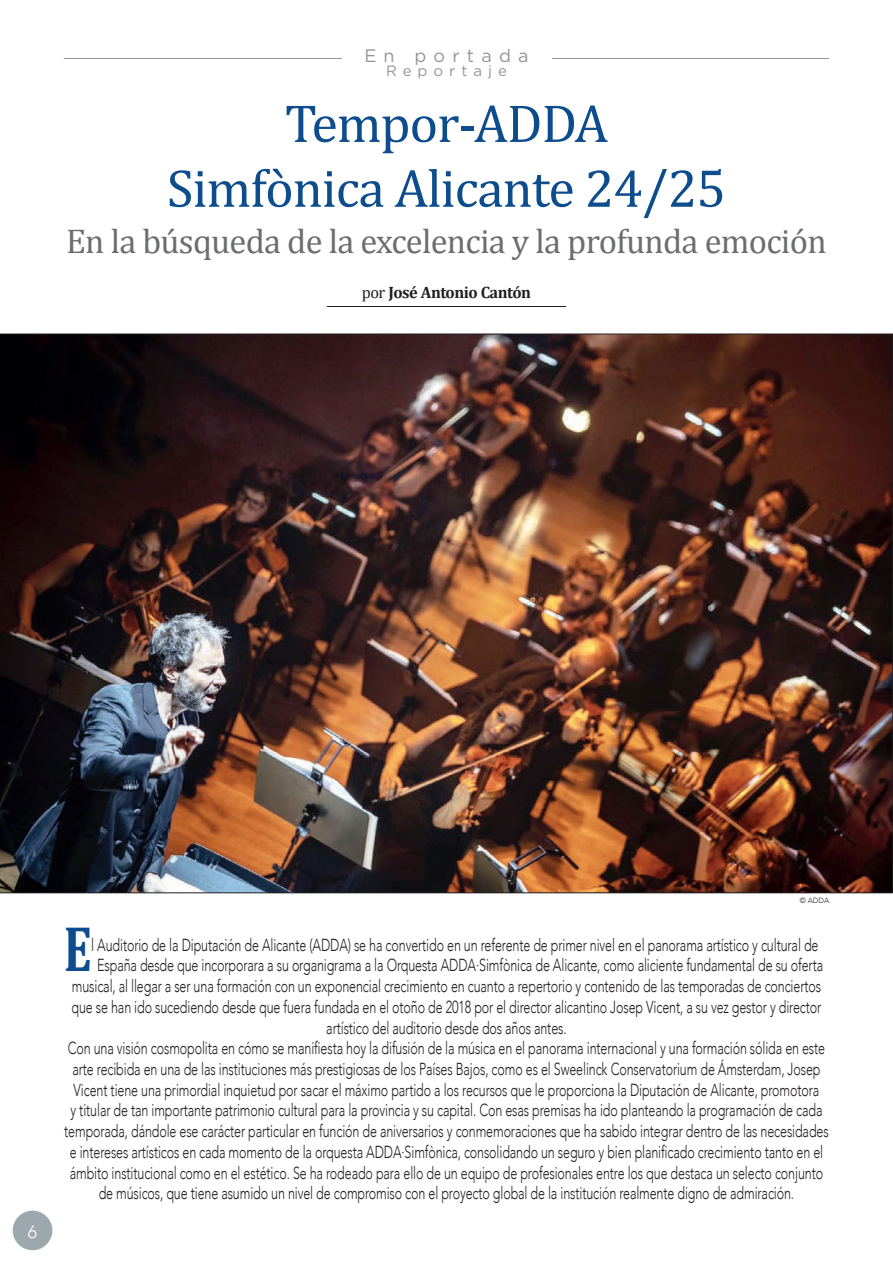
<style>
.page{position:relative;width:893px;height:1263px;background:#fff}
.page>*{position:absolute;margin:0;border:0;box-sizing:border-box;transform-origin:0 0}
.t1{font:700 64.5px "Cambria";color:#0d4c8d;scale:.75 1}
.t2{font:54px/64.8px "Cambria";letter-spacing:-.02em;color:#0d4c8d;text-align:center}
.t3{font:34.5px "Cambria";letter-spacing:-.02em;color:#6c6d70}
.t4{font:18px "Gotham";letter-spacing:.4em;color:#939598}
.t5{font:300 18px "Avenir";color:#fff}
.t6{font:300 17.4px "Avenir";letter-spacing:-.01em;color:#231f20;scale:.72 1}
.t7{font:700 16.5px "Cambria";letter-spacing:-.03em;color:#231f20}
.t8{font:15px "Gotham";letter-spacing:.4em;color:#939598}
.t9{font:300 7.5px "Avenir";color:#231f20}
.s1{font-weight:400}
</style>
<div class="page">
<hr style="left:64px;top:58px;width:765px;height:1px;background:#939598">
<div style="left:342px;top:47px;width:209px;height:26px;background:#fff"></div>
<div style="left:13px;top:1210px;width:39px;height:40px;background:#9da7ae;border-radius:50%"></div>
<hr style="left:327px;top:306px;width:239px;height:1px;background:#231f20">
<img style="left:0;top:334px;width:893px;height:559px">
<p class="t4" style="left:364px;top:44px;width:166px">En portada</p>
<p class="t8" style="left:386px;top:61px;width:122px">Reportaje</p>
<h2 class="t2" style="left:167px;top:91px;width:561px">Tempor-ADDA<br>Simfònica Alicante 24/25</h2>
<h3 class="t3" style="left:66px;top:220px;width:762px">En la búsqueda de la excelencia y la profunda emoción</h3>
<p class="t7" style="left:362px;top:280px;width:171px"><span class="s1">por</span> José Antonio Cantón</p>
<p class="t5" style="left:28px;top:1221px;width:11px">6</p>
<p class="t9" style="left:800px;top:896px;width:31px">© ADDA</p>
<h1 class="t1" style="left:64px;top:904px;width:39px">E</h1>
<p class="t6" style="left:91px;top:934px;width:1011px">l Auditorio de la Diputación de Alicante (ADDA) se ha convertido en un referente de primer nivel en el panorama artístico y cultural de</p>
<p class="t6" style="left:97px;top:955px;width:1010px">España desde que incorporara a su organigrama a la Orquesta ADDA·Simfònica de Alicante, como aliciente fundamental de su oferta</p>
<p class="t6" style="left:72px;top:976px;width:1042px">musical, al llegar a ser una formación con un exponencial crecimiento en cuanto a repertorio y contenido de las temporadas de conciertos</p>
<p class="t6" style="left:72px;top:996px;width:1043px">que se han ido sucediendo desde que fuera fundada en el otoño de 2018 por el director alicantino Josep Vicent, a su vez gestor y director</p>
<p class="t6" style="left:326px;top:1017px;width:335px">artístico del auditorio desde dos años antes.</p>
<p class="t6" style="left:68px;top:1038px;width:1053px">Con una visión cosmopolita en cómo se manifiesta hoy la difusión de la música en el panorama internacional y una formación sólida en este</p>
<p class="t6" style="left:72px;top:1059px;width:1041px">arte recibida en una de las instituciones más prestigiosas de los Países Bajos, como es el Sweelinck Conservatorium de Ámsterdam, Josep</p>
<p class="t6" style="left:74px;top:1079px;width:1037px">Vicent tiene una primordial inquietud por sacar el máximo partido a los recursos que le proporciona la Diputación de Alicante, promotora</p>
<p class="t6" style="left:70px;top:1100px;width:1046px">y titular de tan importante patrimonio cultural para la provincia y su capital. Con esas premisas ha ido planteando la programación de cada</p>
<p class="t6" style="left:64px;top:1121px;width:1063px">temporada, dándole ese carácter particular en función de aniversarios y conmemoraciones que ha sabido integrar dentro de las necesidades</p>
<p class="t6" style="left:70px;top:1141px;width:1048px">e intereses artísticos en cada momento de la orquesta ADDA·Simfònica, consolidando un seguro y bien planificado crecimiento tanto en el</p>
<p class="t6" style="left:70px;top:1162px;width:1048px">ámbito institucional como en el estético. Se ha rodeado para ello de un equipo de profesionales entre los que destaca un selecto conjunto</p>
<p class="t6" style="left:99px;top:1183px;width:967px">de músicos, que tiene asumido un nivel de compromiso con el proyecto global de la institución realmente digno de admiración.</p>
</div>
